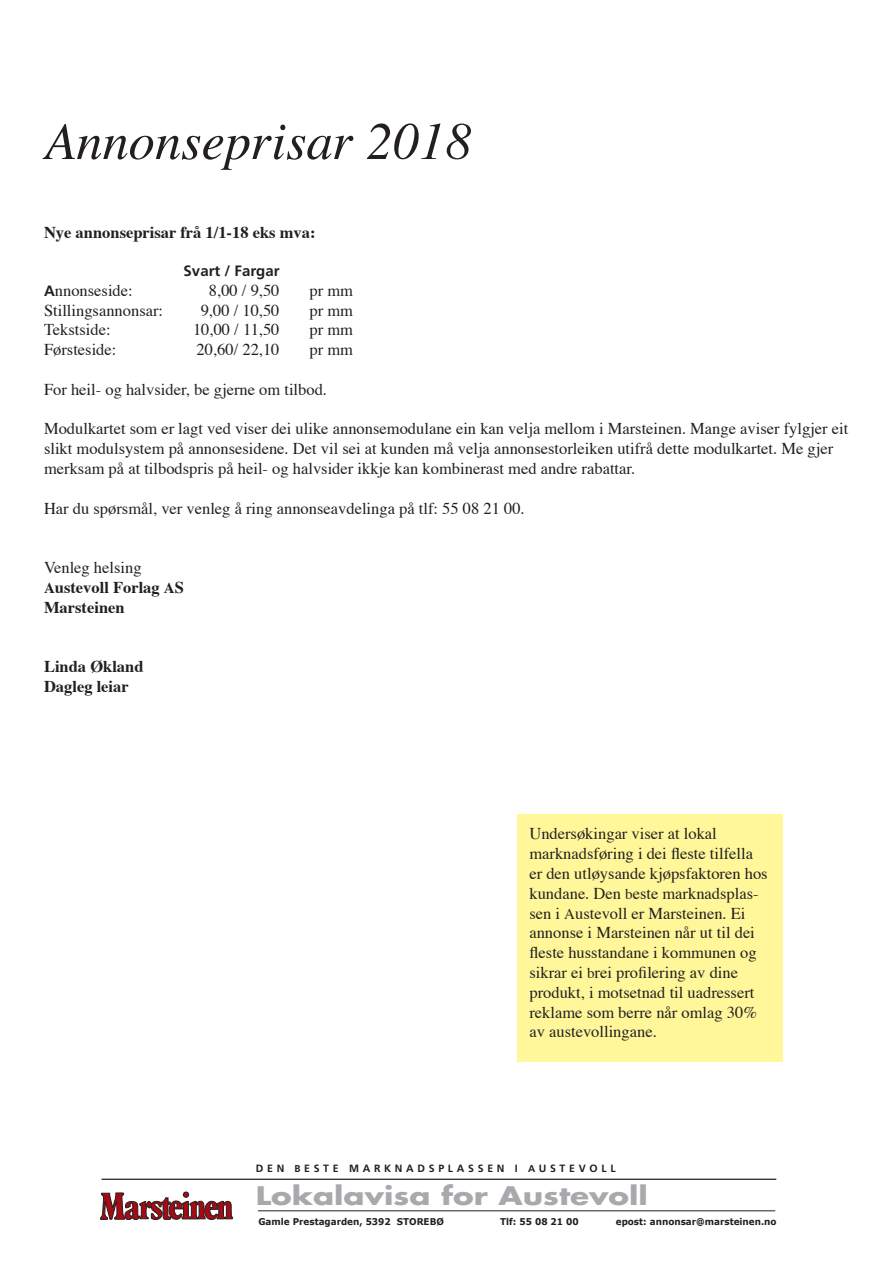
<style>
.page{position:relative;width:893px;height:1263px;background:#fff}
.page>*{position:absolute;margin:0;border:0;box-sizing:border-box;transform-origin:0 0}
.t1{font:italic 52.5px "Times";color:#231f20}
.t2{font:700 24.9px "Futura";color:#a8a9ad;scale:1.25 1}
.t3{font:16.5px/19.8px "Times";color:#231f20}
.t4{font:700 16.5px "Times";color:#231f20}
.t5{font:700 15px "Frutiger";color:#231f20}
.t6{font:700 10.5px "Frutiger";letter-spacing:.35em;color:#231f20}
.t7{font:700 9.3px "Verdana";color:#231f20;scale:.95 1}
.s1{font-family:"Frutiger";font-weight:700;font-size:15px}
.s2{font-size:15px}
.s3{font-size:9.9px}
</style>
<div class="page">
<hr style="left:258px;top:1210px;width:517px;height:1px;background:#231f20">
<hr style="left:101px;top:1178px;width:675px;height:2px;background:#231f20">
<svg style="left:100px;top:1192px;width:133px;height:28px"></svg>
<div style="left:517px;top:814px;width:265px;height:248px;background:#fff79a"></div>
<p class="t1" style="left:44px;top:94px;width:429px">Annonseprisar 2018</p>
<p class="t4" style="left:44px;top:217px;width:273px">Nye annonseprisar frå 1/1-18 eks mva:</p>
<p class="t5" style="left:184px;top:262px;width:97px">Svart / Fargar</p>
<p class="t3" style="left:44px;top:279px;width:90px"><span class="s1">A</span>nnonseside:</p>
<p class="t3" style="left:209px;top:279px;width:72px">8,00 / 9,50</p>
<p class="t3" style="left:310px;top:279px;width:45px">pr mm</p>
<p class="t3" style="left:44px;top:299px;width:121px">Stillingsannonsar:</p>
<p class="t3" style="left:201px;top:299px;width:80px">9,00 / 10,50</p>
<p class="t3" style="left:310px;top:299px;width:45px">pr mm</p>
<p class="t3" style="left:44px;top:319px;width:68px">Tekstside:</p>
<p class="t3" style="left:193px;top:319px;width:88px">10,00 / 11,50</p>
<p class="t3" style="left:310px;top:319px;width:45px">pr mm</p>
<p class="t3" style="left:44px;top:338px;width:74px">Førsteside:</p>
<p class="t3" style="left:197px;top:338px;width:84px">20,60/ 22,10</p>
<p class="t3" style="left:310px;top:338px;width:45px">pr mm</p>
<p class="t3" style="left:44px;top:378px;width:285px">For heil- og halvsider, be gjerne om tilbod.</p>
<p class="t3" style="left:44px;top:418px;width:806px">Modulkartet som er lagt ved viser dei ulike annonsemodulane ein kan velja mellom i Marsteinen. Mange aviser fylgjer eit slikt modulsystem på annonsesidene. Det vil sei at kunden må velja annonsestorleiken utifrå dette modulkartet. Me gjer merksam på at tilbodspris på heil- og halvsider ikkje kan kombinerast med andre rabattar.</p>
<p class="t3" style="left:44px;top:497px;width:482px">Har du spørsmål, ver venleg å ring annonseavdelinga på tlf: 55 08 21 00.</p>
<p class="t3" style="left:44px;top:556px;width:99px">Venleg helsing</p>
<p class="t4" style="left:44px;top:571px;width:141px"><span class="s2">A</span>ustevoll Forlag <span class="s2">A</span>S</p>
<p class="t4" style="left:44px;top:591px;width:82px">Marsteinen</p>
<p class="t4" style="left:44px;top:651px;width:101px">Linda Økland</p>
<p class="t4" style="left:44px;top:670px;width:86px">Dagleg leiar</p>
<p class="t3" style="left:529px;top:822px;width:240px">Undersøkingar viser at lokal marknadsføring i dei fleste tilfella er den utløysande kjøpsfaktoren hos kundane. Den <span class="s2">b</span>este marknadsplas&shy;sen i <span class="s2">A</span>ustevoll er Marsteinen. Ei annonse i Marsteinen når ut til dei fleste husstandane i kommunen og sikrar ei <span class="s2">b</span>rei profilering av dine produkt, i motsetnad til uadressert reklame som berre når omlag 30% av austevollingane.</p>
<p class="t6" style="left:256px;top:1162px;width:361px">DEN <span class="s3">B</span>ESTE MARKNADSPLASSEN I <span class="s3">A</span>USTEVOLL</p>
<h2 class="t2" style="left:256px;top:1179px;width:315px">Lokalavisa for Austevoll</h2>
<p class="t7" style="left:258px;top:1216px;width:197px">Gamle Prestagarden, 5392 STOREBØ</p>
<p class="t7" style="left:500px;top:1216px;width:84px">Tlf: 55 08 21 00</p>
<p class="t7" style="left:616px;top:1216px;width:171px">epost: annonsar@marsteinen.no</p>
</div>
